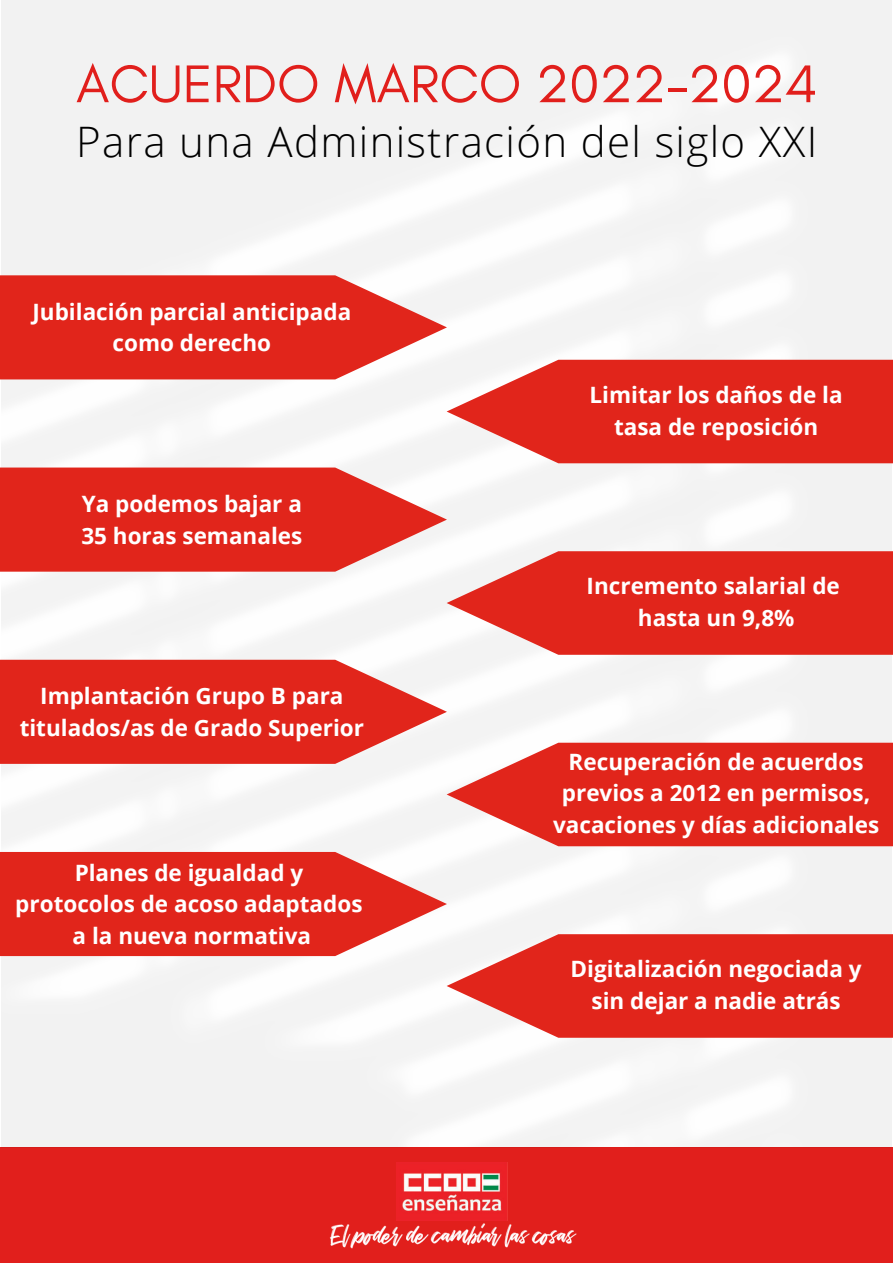
<style>
.page{position:relative;width:893px;height:1263px;background:#fff}
.page>*{position:absolute;margin:0;border:0;box-sizing:border-box;transform-origin:0 0}
.t1{font:54px "Glacial Indifference";color:#e11f1c}
.t2{font:300 42px "Open Sans";letter-spacing:.03em;color:#000}
.t3{font:700 22.5px/31.5px "Open Sans";color:#fff;text-align:center}
</style>
<div class="page">
<img style="left:0;top:0;width:893px;height:1263px">
<svg style="left:0;top:275px;width:447px;height:104px;fill:#e1251b"></svg>
<svg style="left:0;top:467px;width:447px;height:105px;fill:#e1251b"></svg>
<svg style="left:0;top:660px;width:447px;height:104px;fill:#e1251b"></svg>
<svg style="left:0;top:852px;width:447px;height:104px;fill:#e1251b"></svg>
<svg style="left:446px;top:360px;width:447px;height:103px;fill:#e1251b"></svg>
<svg style="left:446px;top:551px;width:447px;height:104px;fill:#e1251b"></svg>
<svg style="left:446px;top:743px;width:447px;height:103px;fill:#e1251b"></svg>
<svg style="left:446px;top:934px;width:447px;height:104px;fill:#e1251b"></svg>
<img style="left:396px;top:1163px;width:112px;height:57px">
<h1 class="t1" style="left:76px;top:51px;width:743px">ACUERDO MARCO 2022-2024</h1>
<h2 class="t2" style="left:76px;top:112px;width:742px">Para una Administración del siglo XXI</h2>
<p class="t3" style="left:33px;top:295px;width:320px">Jubilación parcial anticipada como derecho</p>
<p class="t3" style="left:81px;top:487px;width:222px;text-align:left">Ya podemos bajar a<br>35 horas semanales</p>
<p class="t3" style="left:20px;top:680px;width:346px">Implantación Grupo B para titulados/as de Grado Superior</p>
<p class="t3" style="left:15px;top:856px;width:349px">Planes de igualdad y protocolos de acoso adaptados a la nueva normativa</p>
<p class="t3" style="left:589px;top:378px;width:255px">Limitar los daños de la tasa de reposición</p>
<p class="t3" style="left:586px;top:570px;width:255px">Incremento salarial de hasta un 9,8%</p>
<p class="t3" style="left:553px;top:745px;width:328px">Recuperación de acuerdos previos a 2012 en permisos, vacaciones y días adicionales</p>
<p class="t3" style="left:570px;top:953px;width:292px">Digitalización negociada y sin dejar a nadie atrás</p>
</div>
